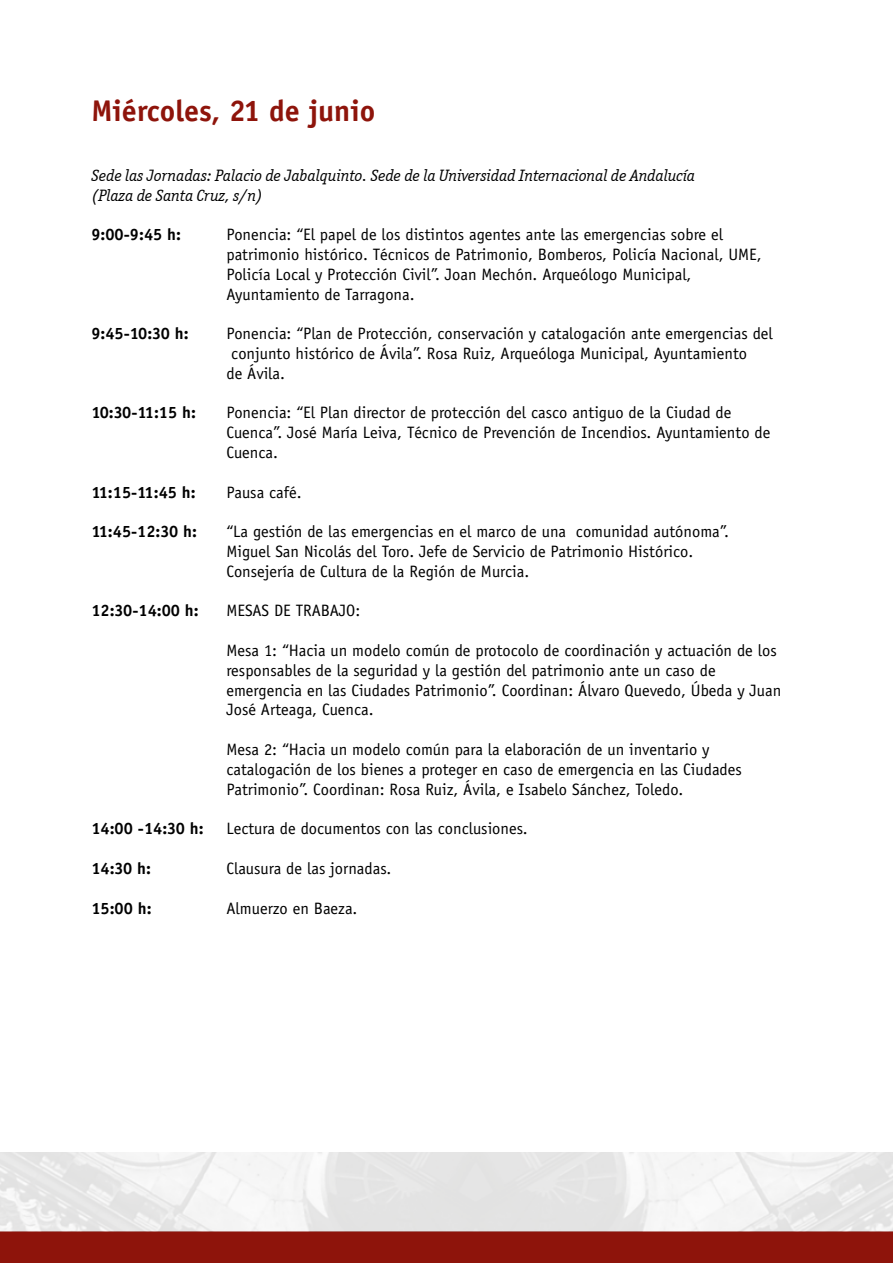
<style>
.page{position:relative;width:893px;height:1263px;background:#fff}
.page>*{position:absolute;margin:0;border:0;box-sizing:border-box;transform-origin:0 0}
.t1{font:700 30px "AT Officina Sans";color:#8e140b}
.t2{font:16.5px/19.8px "AT Officina Sans";color:#000}
.t3{font:16.5px/19.8px "Officina Serif OSITCTT Book It";color:#000}
.t4{font:700 16.5px "AT Officina Sans";color:#000}
</style>
<div class="page">
<div style="left:0;top:1231px;width:893px;height:32px;background:#8e140b"></div>
<img style="left:0;top:1152px;width:893px;height:79px">
<h1 class="t1" style="left:91px;top:92px;width:285px">Miércoles, 21 de junio</h1>
<p class="t3" style="left:91px;top:165px;width:605px">Sede las Jornadas: Palacio de Jabalquinto. Sede de la Universidad Internacional de Andalucía (Plaza de Santa Cruz, s/n)</p>
<p class="t4" style="left:91px;top:224px;width:91px">9:00-9:45 h:</p>
<p class="t2" style="left:226px;top:225px;width:537px">Ponencia: “El papel de los distintos agentes ante las emergencias sobre el patrimonio histórico. Técnicos de Patrimonio, Bomberos, Policía Nacional, UME, Policía Local y Protección Civil”. Joan Mechón. Arqueólogo Municipal, Ayuntamiento de Tarragona.</p>
<p class="t4" style="left:91px;top:323px;width:99px">9:45-10:30 h:</p>
<p class="t2" style="left:226px;top:324px;width:548px">Ponencia: “Plan de Protección, conservación y catalogación ante emergencias del conjunto histórico de Ávila”. Rosa Ruiz, Arqueóloga Municipal, Ayuntamiento<br>de Ávila.</p>
<p class="t4" style="left:91px;top:402px;width:106px">10:30-11:15 h:</p>
<p class="t2" style="left:226px;top:403px;width:545px">Ponencia: “El Plan director de protección del casco antiguo de la Ciudad de<br>Cuenca”. José María Leiva, Técnico de Prevención de Incendios. Ayuntamiento de<br>Cuenca.</p>
<p class="t4" style="left:91px;top:482px;width:106px">11:15-11:45 h:</p>
<p class="t2" style="left:226px;top:482px;width:77px">Pausa café.</p>
<p class="t4" style="left:91px;top:521px;width:107px">11:45-12:30 h:</p>
<p class="t2" style="left:226px;top:522px;width:504px">“La gestión de las emergencias en el marco de una comunidad autónoma”.<br>Miguel San Nicolás del Toro. Jefe de Servicio de Patrimonio Histórico.<br>Consejería de Cultura de la Región de Murcia.</p>
<p class="t4" style="left:91px;top:600px;width:109px">12:30-14:00 h:</p>
<p class="t2" style="left:226px;top:601px;width:135px">MESAS DE TRABAJO:</p>
<p class="t2" style="left:226px;top:641px;width:556px">Mesa 1: “Hacia un modelo común de protocolo de coordinación y actuación de los responsables de la seguridad y la gestión del patrimonio ante un caso de emergencia en las Ciudades Patrimonio”. Coordinan: Álvaro Quevedo, Úbeda y Juan José Arteaga, Cuenca.</p>
<p class="t2" style="left:226px;top:740px;width:517px">Mesa 2: “Hacia un modelo común para la elaboración de un inventario y catalogación de los bienes a proteger en caso de emergencia en las Ciudades<br>Patrimonio”. Coordinan: Rosa Ruiz, Ávila, e Isabelo Sánchez, Toledo.</p>
<p class="t4" style="left:91px;top:818px;width:114px">14:00 -14:30 h:</p>
<p class="t2" style="left:226px;top:819px;width:303px">Lectura de documentos con las conclusiones.</p>
<p class="t4" style="left:91px;top:858px;width:61px">14:30 h:</p>
<p class="t2" style="left:226px;top:858px;width:166px">Clausura de las jornadas.</p>
<p class="t4" style="left:91px;top:897px;width:62px">15:00 h:</p>
<p class="t2" style="left:226px;top:898px;width:133px">Almuerzo en Baeza.</p>
</div>
